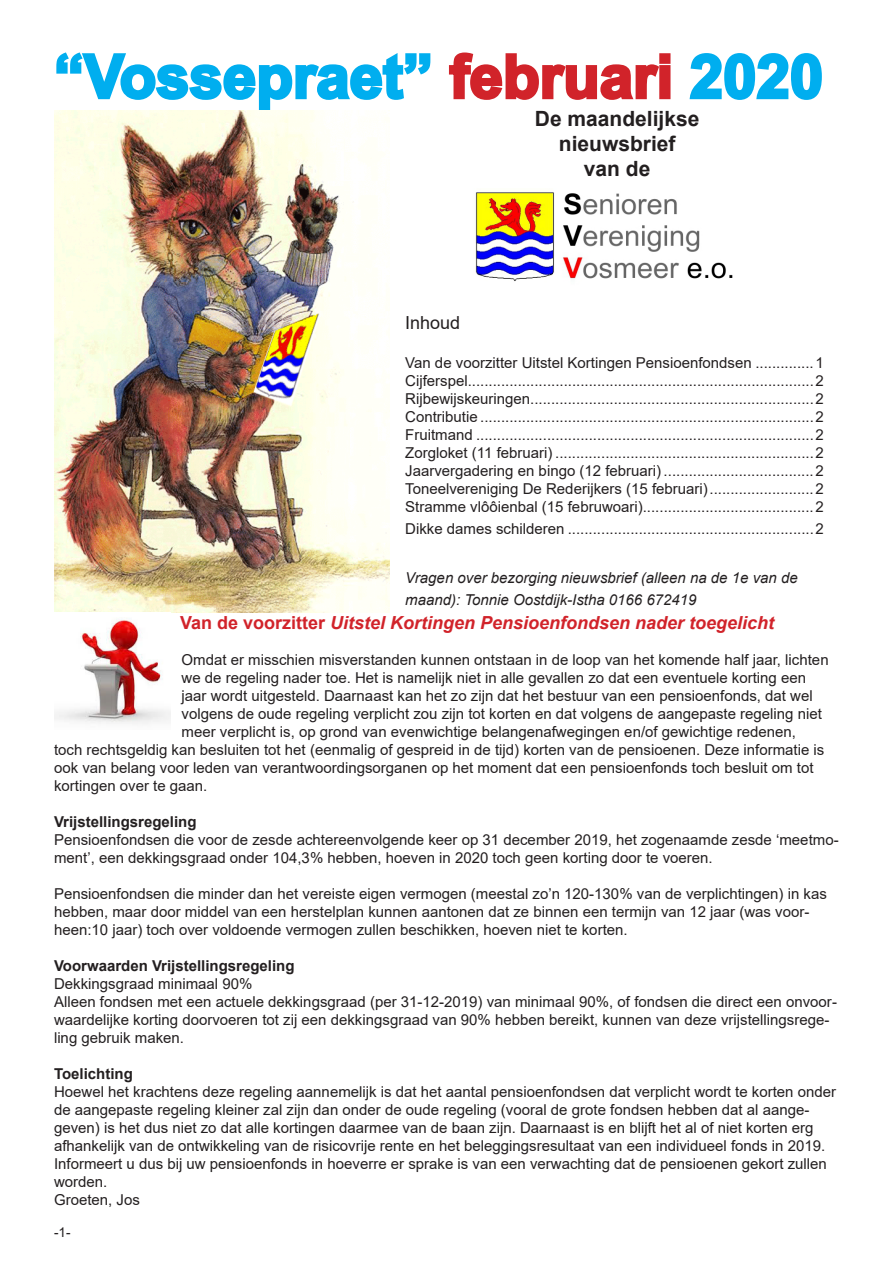
<style>
.page{position:relative;width:893px;height:1263px;background:#fff}
.page>*{position:absolute;margin:0;border:0;box-sizing:border-box;transform-origin:0 0}
.t1{font:700 60px "Arial";color:#00aeef}
.t2{font:700 21px "Arial";color:#231f20}
.Inhoudsopgave_tekst{font:italic 700 18px "Arial";color:#d1232a}
.Inhoudsopgave_tekst-2{font:18px "Arial";color:#231f20}
.Inhoudsopgave_tekst-3{font:15px/18px "Arial";color:#231f20}
.t3{font:italic 15px/21.6px "Arial";color:#231f20}
.t4{font:700 15px "Arial";color:#231f20}
.t5{font:13.5px "Arial";color:#231f20}
.s1{color:#d1232a}
.s2{font-style:normal}
</style>
<div class="page">
<svg style="left:56px;top:52px;width:375px;height:58px"></svg>
<svg style="left:449px;top:52px;width:222px;height:48px"></svg>
<svg style="left:689px;top:53px;width:133px;height:47px"></svg>
<img style="left:475px;top:192px;width:258px;height:90px">
<img style="left:54px;top:110px;width:335px;height:502px">
<img style="left:54px;top:618px;width:117px;height:106px">
<p class="t1" style="left:54px;top:34px;width:771px">“Vossepraet” <span class="s1">februari</span> 2020</p>
<p class="t2" style="left:535px;top:103px;width:166px">De maandelijkse</p>
<p class="t2" style="left:559px;top:129px;width:118px">nieuwsbrief</p>
<p class="t2" style="left:584px;top:154px;width:68px">van de</p>
<p class="Inhoudsopgave_tekst-2" style="left:405px;top:310px;width:57px">Inhoud</p>
<p class="Inhoudsopgave_tekst-3" style="left:405px;top:354px;width:420px">Van de voorzitter Uitstel Kortingen Pensioenfondsen ..............1</p>
<p class="Inhoudsopgave_tekst-3" style="left:405px;top:372px;width:420px">Cijferspel...................................................................................2</p>
<p class="Inhoudsopgave_tekst-3" style="left:405px;top:390px;width:420px">Rijbewijskeuringen....................................................................2</p>
<p class="Inhoudsopgave_tekst-3" style="left:405px;top:408px;width:420px">Contributie ................................................................................2</p>
<p class="Inhoudsopgave_tekst-3" style="left:405px;top:426px;width:420px">Fruitmand .................................................................................2</p>
<p class="Inhoudsopgave_tekst-3" style="left:405px;top:444px;width:420px">Zorgloket (11 februari) ..............................................................2</p>
<p class="Inhoudsopgave_tekst-3" style="left:405px;top:462px;width:420px">Jaarvergadering en bingo (12 februari) ....................................2</p>
<p class="Inhoudsopgave_tekst-3" style="left:405px;top:480px;width:420px">Toneelvereniging De Rederijkers (15 februari).........................2</p>
<p class="Inhoudsopgave_tekst-3" style="left:405px;top:498px;width:420px">Stramme vlôôienbal (15 februwoari).........................................2</p>
<p class="Inhoudsopgave_tekst-3" style="left:405px;top:520px;width:420px">Dikke dames schilderen ...........................................................2</p>
<p class="t3" style="left:405px;top:567px;width:394px">Vragen over bezorging nieuwsbrief (alleen na de 1e van de maand): Tonnie Oostdijk-Istha 0166 672419</p>
<p class="Inhoudsopgave_tekst" style="left:180px;top:610px;width:596px"><span class="s2">Van de voorzitter</span> Uitstel Kortingen Pensioenfondsen nader toegelicht</p>
<p class="Inhoudsopgave_tekst-3" style="left:182px;top:650px;width:649px">Omdat er misschien misverstanden kunnen ontstaan in de loop van het komende half jaar, lichten we de regeling nader toe. Het is namelijk niet in alle gevallen zo dat een eventuele korting een jaar wordt uitgesteld. Daarnaast kan het zo zijn dat het bestuur van een pensioenfonds, dat wel volgens de oude regeling verplicht zou zijn tot korten en dat volgens de aangepaste regeling niet meer verplicht is, op grond van evenwichtige belangenafwegingen en/of gewichtige redenen,</p>
<p class="Inhoudsopgave_tekst-3" style="left:54px;top:740px;width:772px">toch rechtsgeldig kan besluiten tot het (eenmalig of gespreid in de tijd) korten van de pensioenen. Deze informatie is ook van belang voor leden van verantwoordingsorganen op het moment dat een pensioenfonds toch besluit om tot kortingen over te gaan.</p>
<p class="t4" style="left:54px;top:811px;width:144px">Vrijstellingsregeling</p>
<p class="Inhoudsopgave_tekst-3" style="left:54px;top:830px;width:786px">Pensioenfondsen die voor de zesde achtereenvolgende keer op 31 december 2019, het zogenaamde zesde ‘meetmo&shy;ment’, een dekkingsgraad onder 104,3% hebben, hoeven in 2020 toch geen korting door te voeren.</p>
<p class="Inhoudsopgave_tekst-3" style="left:54px;top:884px;width:774px">Pensioenfondsen die minder dan het vereiste eigen vermogen (meestal zo’n 120-130% van de verplichtingen) in kas hebben, maar door middel van een herstelplan kunnen aantonen dat ze binnen een termijn van 12 jaar (was voor&shy;heen:10 jaar) toch over voldoende vermogen zullen beschikken, hoeven niet te korten.</p>
<p class="t4" style="left:54px;top:955px;width:242px">Voorwaarden Vrijstellingsregeling</p>
<p class="Inhoudsopgave_tekst-3" style="left:54px;top:974px;width:200px">Dekkingsgraad minimaal 90%</p>
<p class="Inhoudsopgave_tekst-3" style="left:54px;top:992px;width:784px">Alleen fondsen met een actuele dekkingsgraad (per 31-12-2019) van minimaal 90%, of fondsen die direct een onvoor&shy;waardelijke korting doorvoeren tot zij een dekkingsgraad van 90% hebben bereikt, kunnen van deze vrijstellingsrege&shy;ling gebruik maken.</p>
<p class="t4" style="left:54px;top:1063px;width:80px">Toelichting</p>
<p class="Inhoudsopgave_tekst-3" style="left:54px;top:1082px;width:784px">Hoewel het krachtens deze regeling aannemelijk is dat het aantal pensioenfondsen dat verplicht wordt te korten onder de aangepaste regeling kleiner zal zijn dan onder de oude regeling (vooral de grote fondsen hebben dat al aange&shy;geven) is het dus niet zo dat alle kortingen daarmee van de baan zijn. Daarnaast is en blijft het al of niet korten erg afhankelijk van de ontwikkeling van de risicovrije rente en het beleggingsresultaat van een individueel fonds in 2019.<br>Informeert u dus bij uw pensioenfonds in hoeverre er sprake is van een verwachting dat de pensioenen gekort zullen worden.</p>
<p class="Inhoudsopgave_tekst-3" style="left:54px;top:1190px;width:87px">Groeten, Jos</p>
<p class="t5" style="left:54px;top:1223px;width:18px">-1-</p>
</div>
